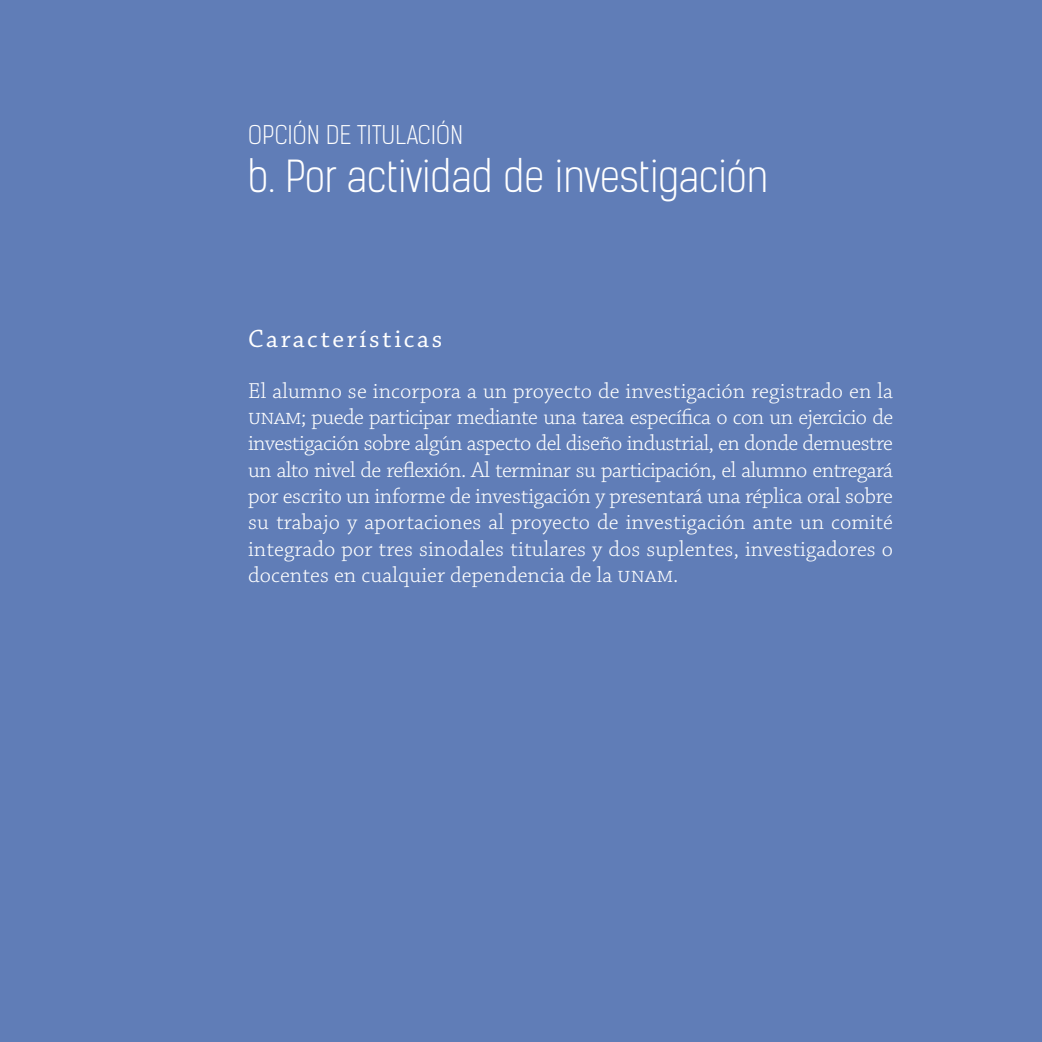
<style>
.page{position:relative;width:1042px;height:1042px;background:#607db7}
.page>*{position:absolute;margin:0;border:0;box-sizing:border-box;transform-origin:0 0}
.t1{font:300 42px "Kelson Sans";color:#fff}
.t2{font:26.25px "Chaparral Pro";letter-spacing:.1em;color:#fff}
.t3{font:300 24.5px "Kelson Sans";letter-spacing:.015em;color:#fff}
.características{font:300 22.75px/26.2px "Chaparral Pro";letter-spacing:.005em;color:#fff;text-align:justify}
</style>
<div class="page">
<p class="t3" style="left:248px;top:120px;width:216px">OPCIÓN DE TITULACIÓN</p>
<p class="t1" style="left:248px;top:151px;width:522px">b. Por actividad de investigación</p>
<p class="t2" style="left:248px;top:324px;width:196px">Características</p>
<p class="características" style="left:248px;top:379px;width:646px">El alumno se incorpora a un proyecto de investigación registrado en la unam; puede participar mediante una tarea específica o con un ejercicio de investigación sobre algún aspecto del diseño industrial, en donde demuestre un alto nivel de reflexión. Al terminar su participación, el alumno entregará por escrito un informe de investigación y presentará una réplica oral sobre su trabajo y aportaciones al proyecto de investigación ante un comité integrado por tres sinodales titulares y dos suplentes, investigadores o docentes en cualquier dependencia de la unam.</p>
</div>
